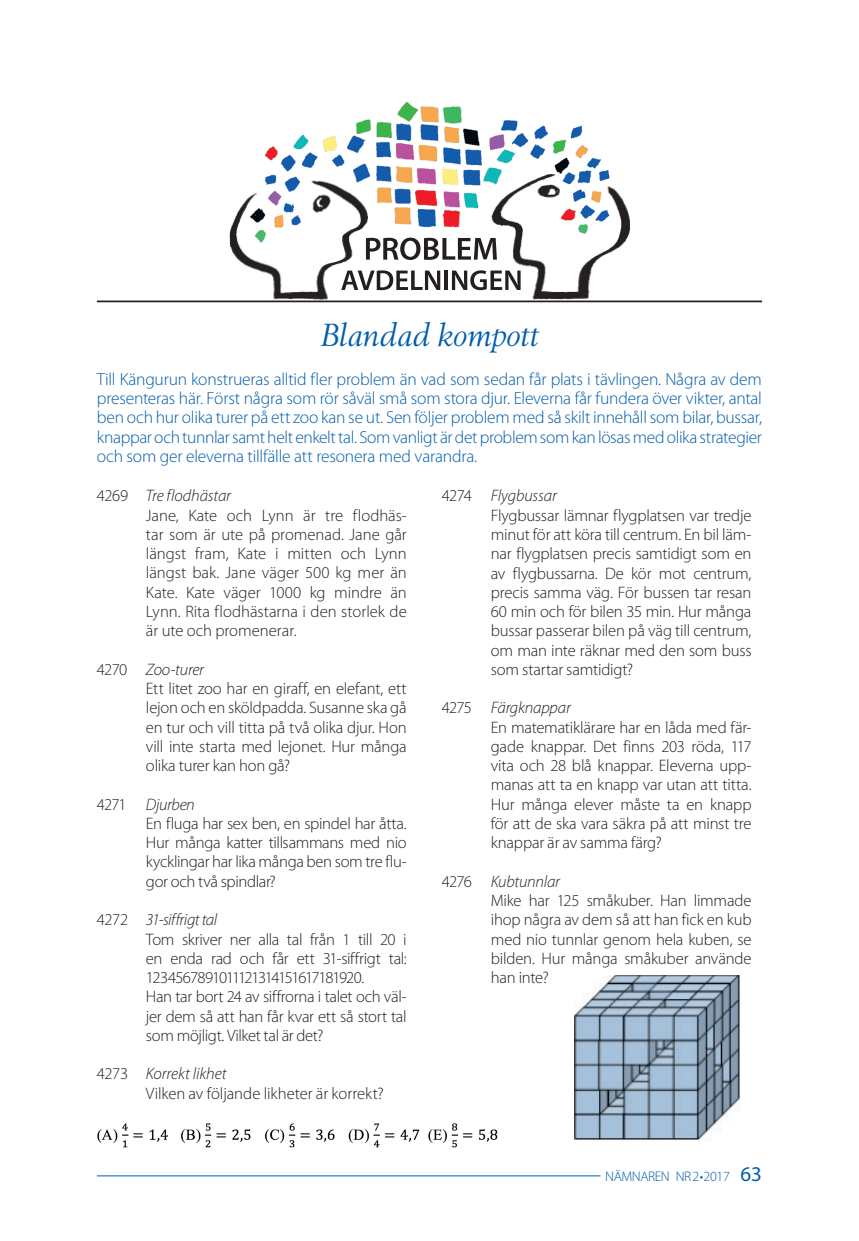
<style>
.page{position:relative;width:859px;height:1241px;background:#fff}
.page>*{position:absolute;margin:0;border:0;box-sizing:border-box;transform-origin:0 0}
.t1{font:italic 31.5px "Berling Nova Display Pro";color:#015dad}
.t2{font:300 17.5px/19.2px "Myriad Pro";letter-spacing:-.01em;color:#015dad;text-align:justify}
.t3{font:300 16.62px/19.2px "Myriad Pro";letter-spacing:-.015em;color:#231f20}
.t4{font:300 14px "Myriad Pro";letter-spacing:-.03em;color:#015dad}
.s1{font-style:italic}
.s2{font-weight:400;font-size:21px}
</style>
<div class="page">
<hr style="left:97px;top:1175px;width:503px;height:1px;background:#015dad">
<img style="left:264px;top:101px;width:345px;height:72px">
<img style="left:229px;top:173px;width:401px;height:127px">
<svg style="left:366px;top:237px;width:130px;height:23px"></svg>
<svg style="left:341px;top:270px;width:99px;height:20px"></svg>
<hr style="left:444px;top:270px;width:3px;height:20px;background:#231f20">
<svg style="left:451px;top:270px;width:69px;height:20px"></svg>
<hr style="left:97px;top:300px;width:664px;height:2px;background:#231f20">
<img style="left:97px;top:1123px;width:401px;height:25px">
<img style="left:574px;top:975px;width:165px;height:165px">
<h1 class="t1" style="left:320px;top:317px;width:219px">Blandad kompott</h1>
<p class="t2" style="left:97px;top:369px;width:666px">Till Kängurun konstrueras alltid fler problem än vad som sedan får plats i tävlingen. Några av dem presenteras här. Först några som rör såväl små som stora djur. Eleverna får fundera över vikter, antal ben och hur olika turer på ett zoo kan se ut. Sen följer problem med så skilt innehåll som bilar, bussar, knappar och tunnlar samt helt enkelt tal. Som vanligt är det problem som kan lösas med olika strategier och som ger eleverna tillfälle att resonera med varandra.</p>
<p class="t3" style="left:146px;top:486px;width:262px;text-indent:-49px">4269 <span class="s1">Tre flodhästar<br></span>Jane, Kate och Lynn är tre flodhäs&shy;tar som är ute på promenad. Jane går längst fram, Kate i mitten och Lynn längst bak. Jane väger 500 kg mer än<br>Kate. Kate väger 1000 kg mindre än<br>Lynn. Rita flodhästarna i den storlek de är ute och promenerar.</p>
<p class="t3" style="left:146px;top:659px;width:262px;text-indent:-49px">4270 <span class="s1">Zoo-turer<br></span>Ett litet zoo har en giraff, en elefant, ett lejon och en sköldpadda. Susanne ska gå en tur och vill titta på två olika djur. Hon vill inte starta med lejonet. Hur många olika turer kan hon gå?</p>
<p class="t3" style="left:146px;top:794px;width:262px;text-indent:-49px">4271 <span class="s1">Djurben<br></span>En fluga har sex ben, en spindel har åtta.<br>Hur många katter tillsammans med nio kycklingar har lika många ben som tre flu&shy;gor och två spindlar?</p>
<p class="t3" style="left:146px;top:910px;width:262px;text-indent:-49px">4272 <span class="s1">31-siffrigt tal<br></span>Tom skriver ner alla tal från 1 till 20 i en enda rad och får ett 31-siffrigt tal:<br>1234567891011121314151617181920.<br>Han tar bort 24 av siffrorna i talet och väl&shy;jer dem så att han får kvar ett så stort tal som möjligt. Vilket tal är det?</p>
<p class="t3" style="left:146px;top:1064px;width:239px;text-indent:-49px">4273 <span class="s1">Korrekt likhet<br></span>Vilken av följande likheter är korrekt?</p>
<p class="t3" style="left:490px;top:486px;width:262px;text-indent:-49px">4274 <span class="s1">Flygbussar<br></span>Flygbussar lämnar flygplatsen var tredje minut för att köra till centrum. En bil läm&shy;nar flygplatsen precis samtidigt som en av flygbussarna. De kör mot centrum, precis samma väg. För bussen tar resan 60 min och för bilen 35 min. Hur många bussar passerar bilen på väg till centrum, om man inte räknar med den som buss som startar samtidigt?</p>
<p class="t3" style="left:490px;top:698px;width:262px;text-indent:-49px">4275 <span class="s1">Färgknappar<br></span>En matematiklärare har en låda med fär&shy;gade knappar. Det finns 203 röda, 117 vita och 28 blå knappar. Eleverna upp&shy;manas att ta en knapp var utan att titta.<br>Hur många elever måste ta en knapp för att de ska vara säkra på att minst tre knappar är av samma färg?</p>
<p class="t3" style="left:490px;top:871px;width:262px;text-indent:-49px">4276 <span class="s1">Kubtunnlar<br></span>Mike har 125 småkuber. Han limmade ihop några av dem så att han fick en kub med nio tunnlar genom hela kuben, se bilden. Hur många småkuber använde han inte?</p>
<p class="t4" style="left:605px;top:1168px;width:158px">NÄMNAREN NR 2 • 2017 <span class="s2">63</span></p>
</div>
